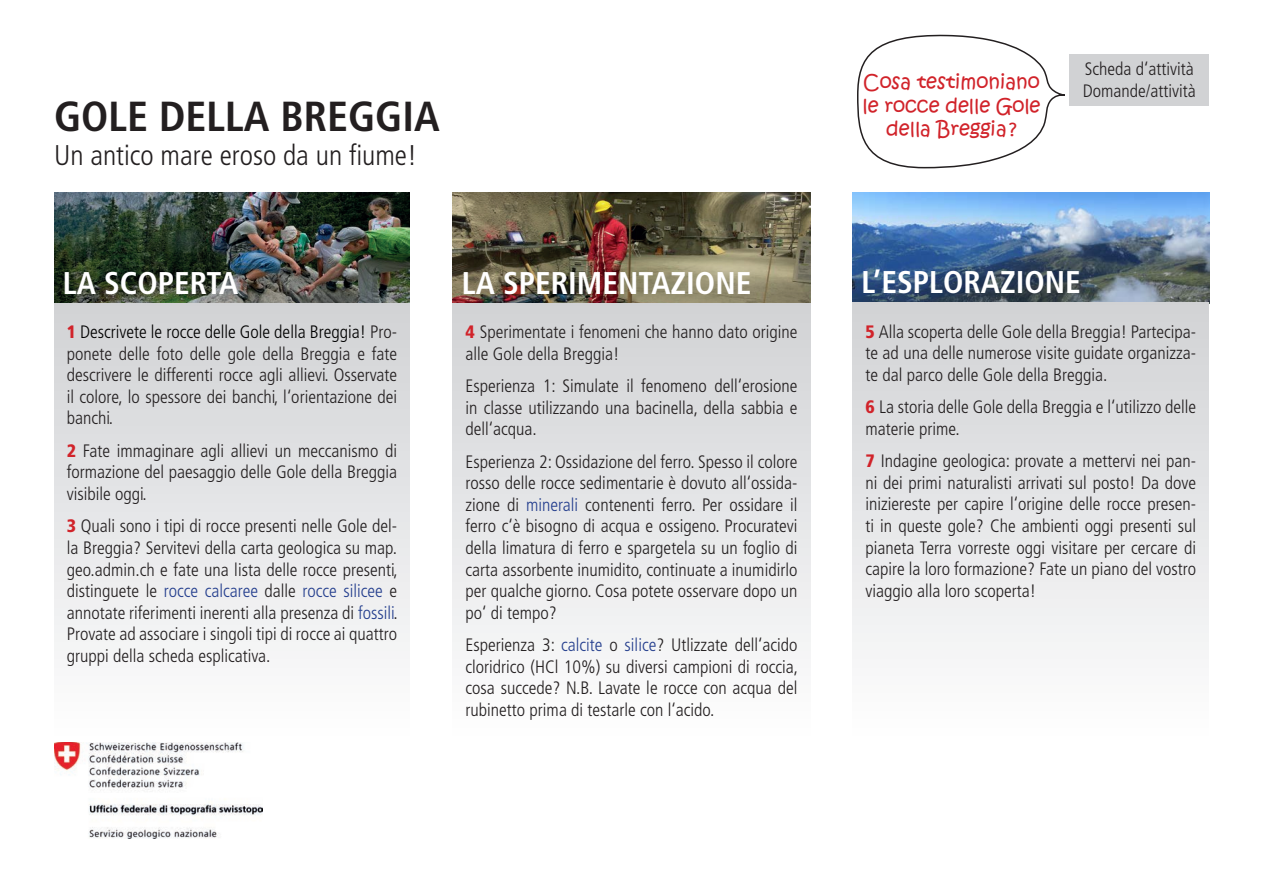
<style>
.page{position:relative;width:1263px;height:893px;background:#fff}
.page>*{position:absolute;margin:0;border:0;box-sizing:border-box;transform-origin:0 0}
.t1{font:700 condensed 42px "Frutiger LT Pro";color:#231f20}
.t2{font:700 condensed 31.35px "Frutiger LT Pro";color:#fff}
.t3{font:300 condensed 28.5px "Frutiger LT Pro";color:#231f20}
.t4{font:19.5px/23.4px "Kristen ITC";color:#d1232a}
.t5{font:300 condensed 18px/21.6px "Frutiger LT Pro";color:#231f20;text-align:justify}
.s1{font-weight:900;color:#d1232a}
.s2{color:#000}
.s3{color:#253f8e}
</style>
<div class="page">
<svg style="left:857px;top:34px;width:208px;height:135px"></svg>
<img style="left:54px;top:193px;width:356px;height:110px">
<img style="left:453px;top:193px;width:357px;height:110px">
<img style="left:853px;top:193px;width:357px;height:110px">
<img style="left:54px;top:742px;width:209px;height:97px">
<div style="left:853px;top:303px;width:356px;height:438px;background:linear-gradient(to bottom,#d0d2d4,#fefefe)"></div>
<div style="left:453px;top:303px;width:357px;height:438px;background:linear-gradient(to bottom,#d0d2d4,#fefefe)"></div>
<div style="left:54px;top:303px;width:356px;height:438px;background:linear-gradient(to bottom,#d0d2d4,#fefefe)"></div>
<div style="left:1069px;top:54px;width:140px;height:51px;background:#d1d2d4"></div>
<h1 class="t1" style="left:54px;top:91px;width:387px">GOLE DELLA BREGGIA</h1>
<h3 class="t3" style="left:54px;top:139px;width:365px">Un antico mare eroso da un fiume!</h3>
<p class="t4" style="left:862px;top:71px;width:179px">Cosa testimoniano le rocce delle Gole</p>
<p class="t4" style="left:886px;top:118px;width:132px">della Breggia?</p>
<p class="t5" style="left:1083px;top:58px;width:115px">Scheda d‘attività<br>Domande/attività</p>
<h2 class="t2" style="left:63px;top:265px;width:177px">LA SCOPERTA</h2>
<h2 class="t2" style="left:462px;top:265px;width:291px">LA SPERIMENTAZIONE</h2>
<h2 class="t2" style="left:862px;top:264px;width:221px">L’ESPLORAZIONE</h2>
<p class="t5" style="left:67px;top:321px;width:332px"><span class="s1">1</span> <span class="s2">Descrivete le rocce delle Gole della Breggia!</span> Pro&shy;ponete delle foto delle gole della Breggia e fate descrivere le differenti rocce agli allievi. Osservate il colore, lo spessore dei banchi, l‘orientazione dei banchi.</p>
<p class="t5" style="left:67px;top:440px;width:332px"><span class="s1">2</span> Fate immaginare agli allievi un meccanismo di formazione del paesaggio delle Gole della Breggia visibile oggi.</p>
<p class="t5" style="left:67px;top:516px;width:333px"><span class="s1">3</span> Quali sono i tipi di rocce presenti nelle Gole del&shy;la Breggia? Servitevi della carta geologica su map. geo.admin.ch e fate una lista delle rocce presenti, distinguete le <span class="s3">rocce calcaree</span> dalle <span class="s3">rocce silicee</span> e annotate riferimenti inerenti alla presenza di <span class="s3">fossili</span>.<br>Provate ad associare i singoli tipi di rocce ai quattro gruppi della scheda esplicativa.</p>
<p class="t5" style="left:466px;top:321px;width:333px"><span class="s1">4</span> Sperimentate i fenomeni che hanno dato origine alle Gole della Breggia!</p>
<p class="t5" style="left:466px;top:375px;width:333px">Esperienza 1: Simulate il fenomeno dell‘erosione in classe utilizzando una bacinella, della sabbia e dell‘acqua.</p>
<p class="t5" style="left:466px;top:451px;width:333px">Esperienza 2: Ossidazione del ferro. Spesso il colore rosso delle rocce sedimentarie è dovuto all‘ossida&shy;zione di <span class="s3">minerali</span> contenenti ferro. Per ossidare il ferro c‘è bisogno di acqua e ossigeno. Procuratevi della limatura di ferro e spargetela su un foglio di carta assorbente inumidito, continuate a inumidirlo per qualche giorno. Cosa potete osservare dopo un po‘ di tempo?</p>
<p class="t5" style="left:466px;top:634px;width:334px">Esperienza 3: <span class="s3">calcite</span> o <span class="s3">silice</span>? Utlizzate dell‘acido cloridrico (HCl 10%) su diversi campioni di roccia, cosa succede? N.B. Lavate le rocce con acqua del rubinetto prima di testarle con l‘acido.</p>
<p class="t5" style="left:865px;top:321px;width:332px"><span class="s1">5</span> Alla scoperta delle Gole della Breggia! Partecipa&shy;te ad una delle numerose visite guidate organizza&shy;te dal parco delle Gole della Breggia.</p>
<p class="t5" style="left:865px;top:396px;width:332px"><span class="s1">6</span> La storia delle Gole della Breggia e l‘utilizzo delle materie prime.</p>
<p class="t5" style="left:865px;top:450px;width:332px"><span class="s1">7</span> Indagine geologica: provate a mettervi nei pan&shy;ni dei primi naturalisti arrivati sul posto! Da dove iniziereste per capire l‘origine delle rocce presen&shy;ti in queste gole? Che ambienti oggi presenti sul pianeta Terra vorreste oggi visitare per cercare di capire la loro formazione? Fate un piano del vostro viaggio alla loro scoperta!</p>
</div>
